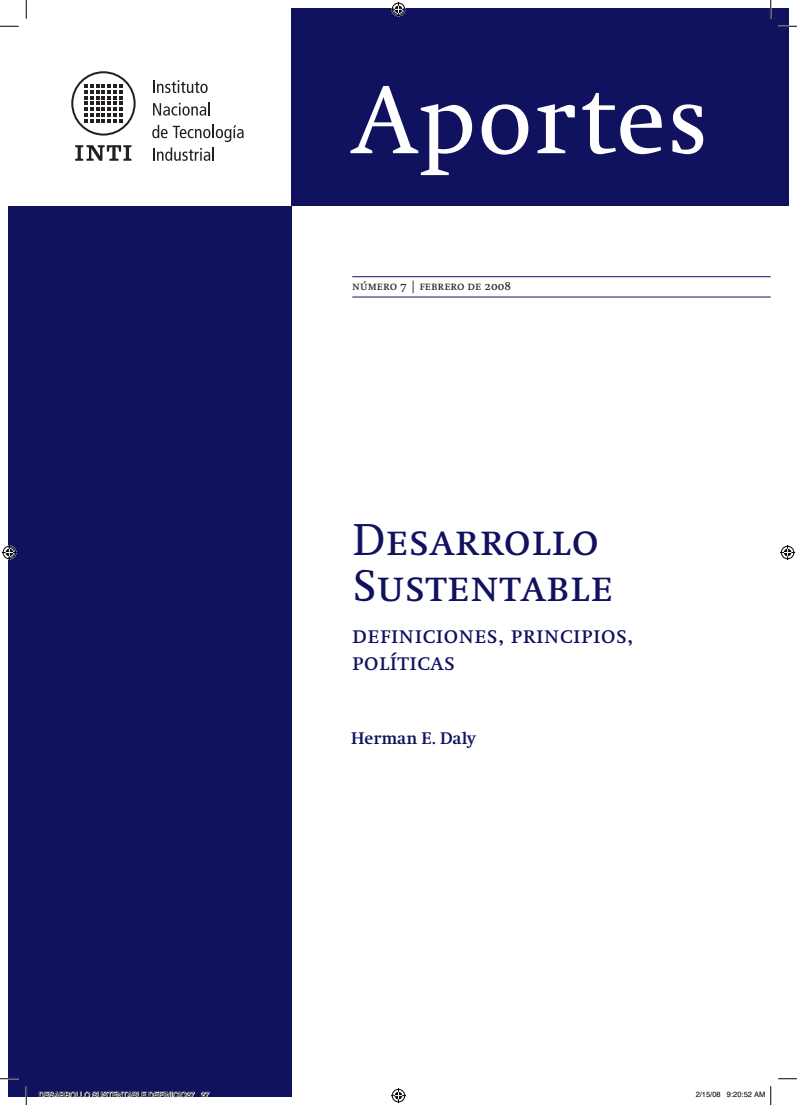
<style>
.page{position:relative;width:797px;height:1105px;background:#fff}
.page>*{position:absolute;margin:0;border:0;box-sizing:border-box;transform-origin:0 0}
.t1{font:100px "Swift";letter-spacing:.025em;color:#fff}
.t2{font:46.38px/46.4px "Swift CEEF Regular SC";color:#11125f}
.t3{font:25.25px/27.9px "Swift CEEF Regular SC";letter-spacing:-.005em;color:#11125f}
.t4{font:700 17.5px "Swift";color:#11125f}
.t5{font:12.5px "Swift CEEF Regular SC";color:#231f20}
.t6{font:7.5px "Helvetica";color:#000}
</style>
<div class="page">
<div style="left:26px;top:206px;width:265px;height:890px;background:#11125f"></div>
<div style="left:291px;top:9px;width:497px;height:197px;background:#11125f"></div>
<svg style="left:153px;top:80px;width:55px;height:13px"></svg>
<svg style="left:153px;top:102px;width:57px;height:14px"></svg>
<svg style="left:152px;top:125px;width:91px;height:36px"></svg>
<svg style="left:75px;top:145px;width:56px;height:16px"></svg>
<svg style="left:71px;top:71px;width:65px;height:65px"></svg>
<hr style="left:352px;top:276px;width:418px;height:1px;background:#11125f">
<hr style="left:352px;top:297px;width:418px;height:1px;background:#11125f">
<div style="left:9px;top:206px;width:17px;height:890px;background:#11125f"></div>
<svg style="left:0;top:25px;width:19px;height:2px"></svg>
<svg style="left:778px;top:25px;width:19px;height:2px"></svg>
<svg style="left:0;top:1078px;width:19px;height:1px"></svg>
<svg style="left:778px;top:1078px;width:19px;height:1px"></svg>
<svg style="left:25px;top:0;width:2px;height:19px"></svg>
<svg style="left:25px;top:1086px;width:2px;height:19px"></svg>
<svg style="left:770px;top:0;width:1px;height:19px"></svg>
<svg style="left:391px;top:2px;width:15px;height:15px"></svg>
<svg style="left:391px;top:1088px;width:15px;height:15px"></svg>
<svg style="left:2px;top:545px;width:15px;height:15px"></svg>
<svg style="left:780px;top:545px;width:15px;height:15px"></svg>
<svg style="left:39px;top:1091px;width:156px;height:6px"></svg>
<svg style="left:201px;top:1092px;width:8px;height:5px"></svg>
<svg style="left:770px;top:1086px;width:1px;height:19px"></svg>
<h1 class="t1" style="left:352px;top:67px;width:357px">Aportes</h1>
<h3 class="t5" style="left:352px;top:279px;width:159px">número 7 | febrero de 2008</h3>
<h2 class="t2" style="left:353px;top:518px;width:262px">Desarrollo<br>Sustentable</h2>
<h3 class="t3" style="left:352px;top:621px;width:283px">definiciones, principios, políticas</h3>
<h3 class="t4" style="left:351px;top:729px;width:126px">Herman E. Daly</h3>
<p class="t6" style="left:39px;top:1088px;width:172px">DESARROLLO SUSTENTABLE DEFINICIO27 27</p>
<p class="t6" style="left:695px;top:1088px;width:71px">2/15/08 9:20:52 AM</p>
</div>
